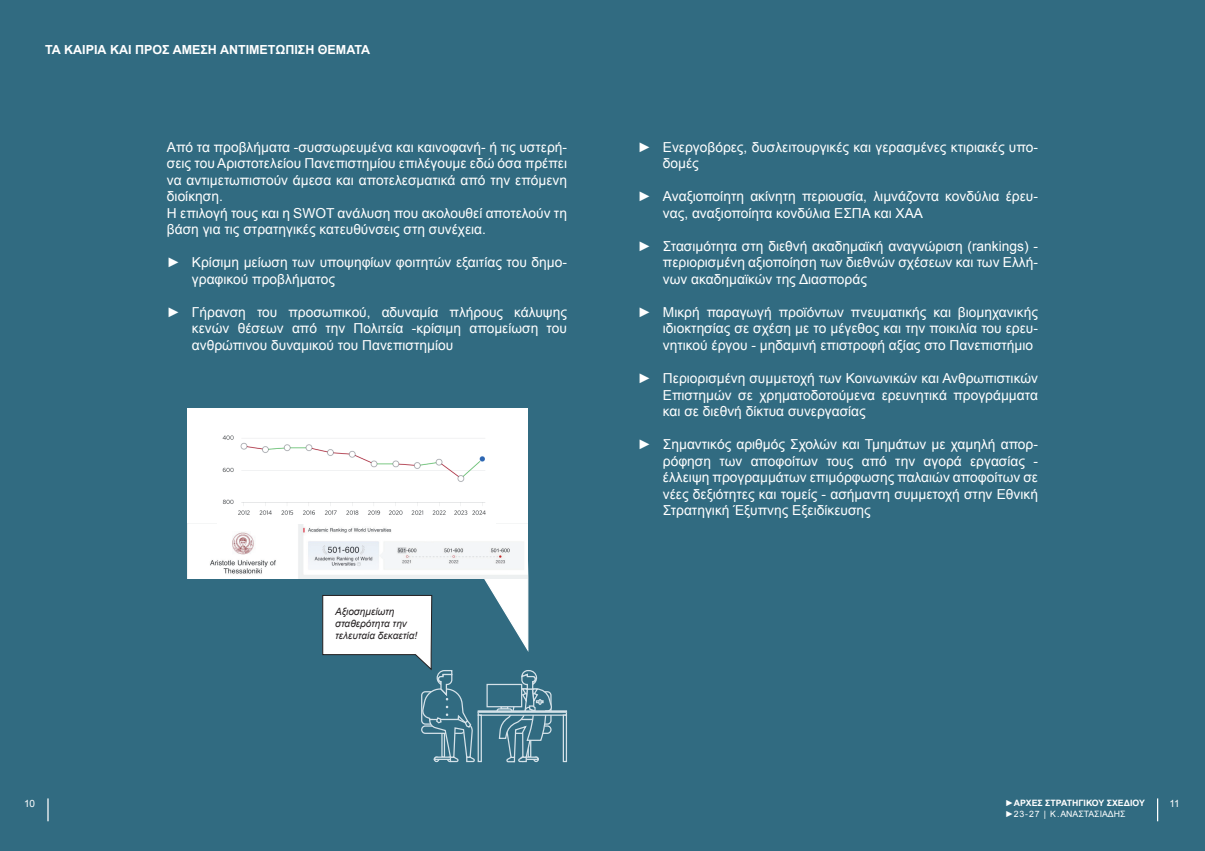
<style>
.page{position:relative;width:1205px;height:851px;background:#fff}
.page>*{position:absolute;margin:0;border:0;box-sizing:border-box;transform-origin:0 0}
.t1{font:13.75px/16.5px "Arial";color:#fff;text-align:justify}
.t2{font:700 12.5px "Arial";color:#fff}
.t3{font:italic 10px/12px "Arial";color:#231f20}
.t4{font:10px "Arial";color:#fff}
.t5{font:700 8.75px "Arial";color:#fff}
.t6{font:8.75px "Arial";color:#fff}
.s1{font-weight:700}
</style>
<div class="page">
<div style="left:0;top:0;width:1205px;height:850px;background:#316b81"></div>
<svg style="left:478px;top:712px;width:89px;height:3px"></svg>
<svg style="left:478px;top:714px;width:4px;height:48px"></svg>
<svg style="left:563px;top:714px;width:4px;height:48px"></svg>
<div style="left:478px;top:710px;width:89px;height:2px;border:1px solid #d5e2e9"></div>
<div style="left:486px;top:683px;width:36px;height:24px;background:#316b81;border:1px solid #d5e2e9"></div>
<svg style="left:496px;top:670px;width:57px;height:92px"></svg>
<svg style="left:192px;top:562px;width:337px;height:90px"></svg>
<div style="left:188px;top:408px;width:340px;height:170px;background:#fff"></div>
<img style="left:188px;top:523px;width:340px;height:55px">
<img style="left:222px;top:435px;width:264px;height:80px">
<svg style="left:322px;top:594px;width:154px;height:168px"></svg>
<svg style="left:1157px;top:798px;width:1px;height:23px"></svg>
<hr style="left:47px;top:798px;width:2px;height:23px;background:#fff">
<p class="t2" style="left:45px;top:41px;width:326px">ΤΑ ΚΑΊΡΙΑ ΚΑΙ ΠΡΟΣ ΆΜΕΣΗ ΑΝΤΙΜΕΤΏΠΙΣΗ ΘΈΜΑΤΑ</p>
<p class="t1" style="left:167px;top:139px;width:402px;text-align:left">Από τα προβλήματα -συσσωρευμένα και καινοφανή- ή τις υστερή&shy;σεις του Αριστοτελείου Πανεπιστημίου επιλέγουμε εδώ όσα πρέπει να αντιμετωπιστούν άμεσα και αποτελεσματικά από την επόμενη διοίκηση.<br>Η επιλογή τους και η SWOT ανάλυση που ακολουθεί αποτελούν τη βάση για τις στρατηγικές κατευθύνσεις στη συνέχεια.</p>
<p class="t1" style="left:192px;top:254px;width:376px;text-indent:-25px"><span class="s1">►</span> Κρίσιμη μείωση των υποψηφίων φοιτητών εξαιτίας του δημο&shy;γραφικού προβλήματος</p>
<p class="t1" style="left:192px;top:304px;width:377px;text-indent:-25px"><span class="s1">►</span> Γήρανση του προσωπικού, αδυναμία πλήρους κάλυψης κενών θέσεων από την Πολιτεία -κρίσιμη απομείωση του ανθρώπινου δυναμικού του Πανεπιστημίου</p>
<p class="t3" style="left:335px;top:605px;width:84px">Αξιοσημείωτη σταθερότητα την τελευταία δεκαετία!</p>
<p class="t1" style="left:663px;top:139px;width:376px;text-indent:-25px"><span class="s1">►</span> Ενεργοβόρες, δυσλειτουργικές και γερασμένες κτιριακές υπο&shy;δομές</p>
<p class="t1" style="left:663px;top:188px;width:377px;text-indent:-25px"><span class="s1">►</span> Αναξιοποίητη ακίνητη περιουσία, λιμνάζοντα κονδύλια έρευ&shy;νας, αναξιοποίητα κονδύλια ΕΣΠΑ και ΧΑΑ</p>
<p class="t1" style="left:663px;top:238px;width:376px;text-indent:-25px"><span class="s1">►</span> Στασιμότητα στη διεθνή ακαδημαϊκή αναγνώριση (rankings) - περιορισμένη αξιοποίηση των διεθνών σχέσεων και των Ελλή&shy;νων ακαδημαϊκών της Διασποράς</p>
<p class="t1" style="left:663px;top:304px;width:377px;text-indent:-25px"><span class="s1">►</span> Μικρή παραγωγή προϊόντων πνευματικής και βιομηχανικής ιδιοκτησίας σε σχέση με το μέγεθος και την ποικιλία του ερευ&shy;νητικού έργου - μηδαμινή επιστροφή αξίας στο Πανεπιστήμιο</p>
<p class="t1" style="left:663px;top:370px;width:377px;text-indent:-25px"><span class="s1">►</span> Περιορισμένη συμμετοχή των Κοινωνικών και Ανθρωπιστικών Επιστημών σε χρηματοδοτούμενα ερευνητικά προγράμματα και σε διεθνή δίκτυα συνεργασίας</p>
<p class="t1" style="left:663px;top:436px;width:376px;text-indent:-25px"><span class="s1">►</span> Σημαντικός αριθμός Σχολών και Τμημάτων με χαμηλή απορ&shy;ρόφηση των αποφοίτων τους από την αγορά εργασίας - έλλειψη προγραμμάτων επιμόρφωσης παλαιών αποφοίτων σε νέες δεξιότητες και τομείς - ασήμαντη συμμετοχή στην Εθνική Στρατηγική Έξυπνης Εξειδίκευσης</p>
<p class="t4" style="left:24px;top:797px;width:13px">10</p>
<p class="t5" style="left:1005px;top:797px;width:141px">►AΡΧΕΣ ΣΤΡΑΤΗΓΙΚΟΥ ΣΧΕΔΙΟΥ</p>
<p class="t4" style="left:1169px;top:797px;width:12px">11</p>
<p class="t6" style="left:1005px;top:808px;width:122px"><span class="s1">►</span>23-27 | K.AΝΑΣΤΑΣΙΑΔΗΣ</p>
</div>
